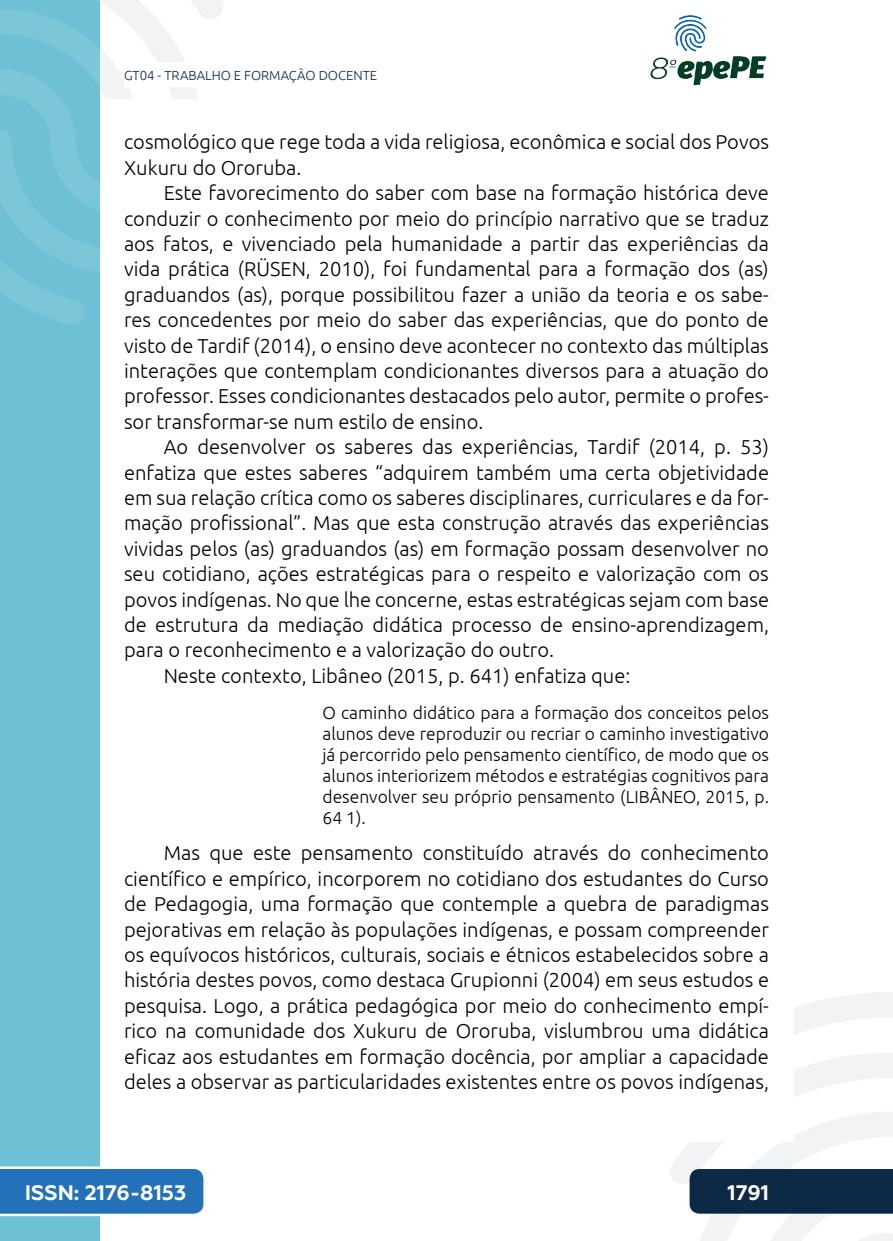
<style>
.page{position:relative;width:893px;height:1241px;background:#fff}
.page>*{position:absolute;margin:0;border:0;box-sizing:border-box;transform-origin:0 0}
.t1{font:700 21px "Geometria";color:#fff}
._5_CORPO{font:300 20.12px/25.4px "Ubuntu";color:#000;text-align:justify}
._8_CITACAO{font:300 17.5px/21px "Ubuntu";color:#000;text-align:justify}
.t2{font:300 13.12px "Ubuntu";color:#0c2a46}
</style>
<div class="page">
<svg style="left:670px;top:992px;width:223px;height:248px"></svg>
<svg style="left:99px;top:0;width:124px;height:324px"></svg>
<img style="left:650px;top:15px;width:117px;height:71px">
<div style="left:0;top:0;width:99px;height:1240px;background:#6ec0d5"></div>
<svg style="left:0;top:0;width:99px;height:325px"></svg>
<svg style="left:0;top:1166px;width:203px;height:49px;background:#367dbf"></svg>
<div style="left:690px;top:1168px;width:203px;height:45px;background:#0c2a46"></div>
<div style="left:124px;top:62px;width:516px;height:25px;background:#fff"></div>
<p class="t2" style="left:124px;top:67px;width:255px">GT04 - TRABALHO E FORMAÇÃO DOCENTE</p>
<p class="_5_CORPO" style="left:124px;top:129px;width:646px">cosmológico que rege toda a vida religiosa, econômica e social dos Povos<br>Xukuru do Ororuba.</p>
<p class="_5_CORPO" style="left:124px;top:180px;width:646px;text-indent:40px">Este favorecimento do saber com base na formação histórica deve conduzir o conhecimento por meio do princípio narrativo que se traduz aos fatos, e vivenciado pela humanidade a partir das experiências da vida prática (RÜSEN, 2010), foi fundamental para a formação dos (as) graduandos (as), porque possibilitou fazer a união da teoria e os sabe&shy;res concedentes por meio do saber das experiências, que do ponto de visto de Tardif (2014), o ensino deve acontecer no contexto das múltiplas interações que contemplam condicionantes diversos para a atuação do professor. Esses condicionantes destacados pelo autor, permite o profes&shy;sor transformar-se num estilo de ensino.</p>
<p class="_5_CORPO" style="left:124px;top:434px;width:646px;text-indent:40px">Ao desenvolver os saberes das experiências, Tardif (2014, p. 53) enfatiza que estes saberes “adquirem também uma certa objetividade em sua relação crítica como os saberes disciplinares, curriculares e da for&shy;mação profissional”. Mas que esta construção através das experiências vividas pelos (as) graduandos (as) em formação possam desenvolver no seu cotidiano, ações estratégicas para o respeito e valorização com os povos indígenas. No que lhe concerne, estas estratégicas sejam com base de estrutura da mediação didática processo de ensino-aprendizagem, para o reconhecimento e a valorização do outro.</p>
<p class="_5_CORPO" style="left:164px;top:662px;width:468px">Neste contexto, Libâneo (2015, p. 641) enfatiza que:</p>
<p class="_8_CITACAO" style="left:322px;top:701px;width:448px">O caminho didático para a formação dos conceitos pelos alunos deve reproduzir ou recriar o caminho investigativo já percorrido pelo pensamento científico, de modo que os alunos interiorizem métodos e estratégias cognitivos para desenvolver seu próprio pensamento (LIBÂNEO, 2015, p.<br>64 1).</p>
<p class="_5_CORPO" style="left:124px;top:840px;width:646px;text-indent:40px">Mas que este pensamento constituído através do conhecimento científico e empírico, incorporem no cotidiano dos estudantes do Curso de Pedagogia, uma formação que contemple a quebra de paradigmas pejorativas em relação às populações indígenas, e possam compreender os equívocos históricos, culturais, sociais e étnicos estabelecidos sobre a história destes povos, como destaca Grupionni (2004) em seus estudos e pesquisa. Logo, a prática pedagógica por meio do conhecimento empí&shy;rico na comunidade dos Xukuru de Ororuba, vislumbrou uma didática eficaz aos estudantes em formação docência, por ampliar a capacidade deles a observar as particularidades existentes entre os povos indígenas,</p>
<p class="t1" style="left:25px;top:1179px;width:163px">ISSN: 2176-8153</p>
<p class="t1" style="left:727px;top:1179px;width:43px">1791</p>
</div>
